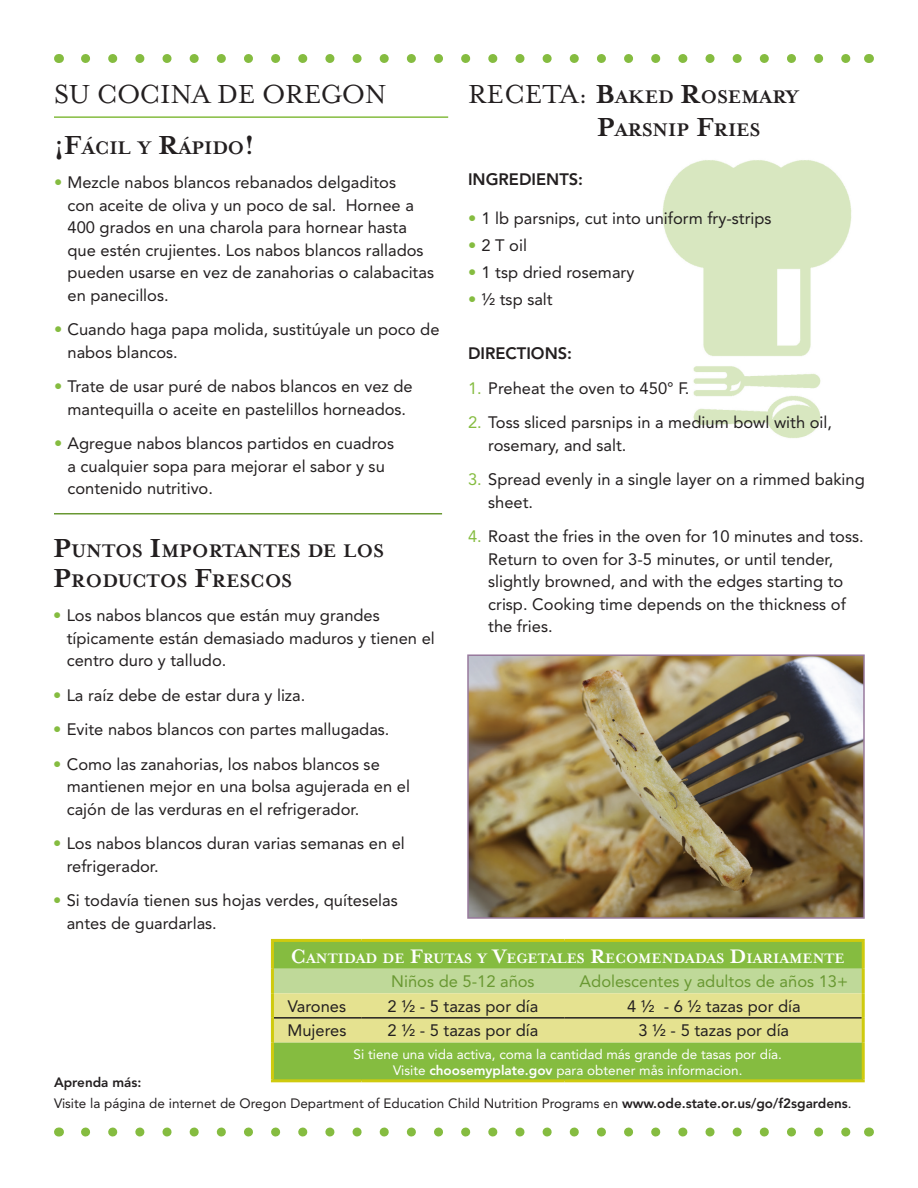
<style>
.page{position:relative;width:918px;height:1188px;background:#fff}
.page>*{position:absolute;margin:0;border:0;box-sizing:border-box;transform-origin:0 0}
.t1{font:30px "Mrs Eaves Smart Lig Roman";color:#231f20}
.t2{font:700 21px/33px "Mrs Eaves";color:#231f20}
.t3{font:16.5px/22.5px "Avenir";color:#231f20}
.t4{font:16.5px "Avenir";color:#699832}
.t5{font:800 16.5px "Avenir";color:#231f20}
.t6{font:700 15.75px "Mrs Eaves Smart Lig";color:#fff}
.t7{font:13.5px/21px "Avenir";color:#231f20}
.t8{font:13.5px/16.2px "Avenir";color:#fff;text-align:center}
.s1{font-size:30px}
.s2{color:#85bc40}
.s3{font-family:"Mrs Eaves Roman";font-weight:400;font-size:30px}
.s4{font-size:22.5px}
.s5{font-weight:800}
</style>
<div class="page">
<img style="left:470px;top:657px;width:392px;height:259px">
<div style="left:467px;top:654px;width:398px;height:265px;border:2px solid #98799d"></div>
<img style="left:662px;top:160px;width:190px;height:278px">
<svg style="left:86px;top:54px;width:765px;height:9px"></svg>
<svg style="left:86px;top:1128px;width:765px;height:9px"></svg>
<hr style="left:54px;top:116px;width:394px;height:2px;background:#85bc40">
<hr style="left:54px;top:513px;width:388px;height:2px;background:#699832">
<div style="left:274px;top:942px;width:588px;height:137px;background:#85bc40"></div>
<svg style="left:274px;top:969px;width:588px;height:73px;background:#d8df93"></svg>
<hr style="left:274px;top:1017px;width:87px;height:2px;background:#231f20">
<hr style="left:361px;top:1017px;width:204px;height:2px;background:#231f20">
<hr style="left:565px;top:1017px;width:297px;height:2px;background:#231f20">
<hr style="left:271px;top:939px;width:90px;height:3px;background:#cfca0e">
<hr style="left:271px;top:942px;width:3px;height:27px;background:#cfca0e">
<hr style="left:361px;top:939px;width:204px;height:3px;background:#cfca0e">
<hr style="left:565px;top:939px;width:300px;height:3px;background:#cfca0e">
<hr style="left:862px;top:942px;width:3px;height:27px;background:#cfca0e">
<hr style="left:271px;top:969px;width:3px;height:24px;background:#cfca0e">
<hr style="left:862px;top:969px;width:3px;height:24px;background:#cfca0e">
<hr style="left:271px;top:993px;width:3px;height:25px;background:#cfca0e">
<hr style="left:862px;top:993px;width:3px;height:25px;background:#cfca0e">
<hr style="left:271px;top:1018px;width:3px;height:24px;background:#cfca0e">
<hr style="left:862px;top:1018px;width:3px;height:24px;background:#cfca0e">
<hr style="left:271px;top:1042px;width:3px;height:37px;background:#cfca0e">
<hr style="left:862px;top:1042px;width:3px;height:37px;background:#cfca0e">
<hr style="left:271px;top:1079px;width:90px;height:3px;background:#cfca0e">
<hr style="left:361px;top:1079px;width:204px;height:3px;background:#cfca0e">
<hr style="left:565px;top:1079px;width:300px;height:3px;background:#cfca0e">
<h1 class="t1" style="left:54px;top:78px;width:334px">SU COCINA DE OREGON</h1>
<p class="t2" style="left:54px;top:131px;width:202px"><span class="s1">¡F</span>ÁCIL Y <span class="s1">R</span>ÁPIDO<span class="s1">!</span></p>
<p class="t3" style="left:67px;top:171px;width:368px;text-indent:-13px"><span class="s2">•</span> Mezcle nabos blancos rebanados delgaditos<br>con aceite de oliva y un poco de sal. Hornee a 400 grados en una charola para hornear hasta que estén crujientes. Los nabos blancos rallados pueden usarse en vez de zanahorias o calabacitas en panecillos.</p>
<p class="t3" style="left:67px;top:319px;width:374px;text-indent:-13px"><span class="s2">•</span> Cuando haga papa molida, sustitúyale un poco de nabos blancos.</p>
<p class="t3" style="left:54px;top:376px;width:360px;text-align:center"><span class="s2">•</span> Trate de usar puré de nabos blancos en vez de mantequilla o aceite en pastelillos horneados.</p>
<p class="t3" style="left:67px;top:433px;width:328px;text-indent:-13px"><span class="s2">•</span> Agregue nabos blancos partidos en cuadros a cualquier sopa para mejorar el sabor y su contenido nutritivo.</p>
<p class="t2" style="left:53px;top:536px;width:332px;line-height:30px"><span class="s1">P</span>UNTOS <span class="s1">I</span>MPORTANTES DE LOS<br><span class="s1">P</span>RODUCTOS <span class="s1">F</span>RESCOS</p>
<p class="t3" style="left:67px;top:604px;width:370px;text-indent:-13px"><span class="s2">•</span> Los nabos blancos que están muy grandes típicamente están demasiado maduros y tienen el centro duro y talludo.</p>
<p class="t3" style="left:53px;top:684px;width:254px"><span class="s2">•</span> La raíz debe de estar dura y liza.</p>
<p class="t3" style="left:53px;top:718px;width:338px"><span class="s2">•</span> Evite nabos blancos con partes mallugadas.</p>
<p class="t3" style="left:67px;top:753px;width:345px;text-indent:-13px"><span class="s2">•</span> Como las zanahorias, los nabos blancos se mantienen mejor en una bolsa agujerada en el cajón de las verduras en el refrigerador.</p>
<p class="t3" style="left:67px;top:832px;width:340px;text-indent:-13px"><span class="s2">•</span> Los nabos blancos duran varias semanas en el refrigerador.</p>
<p class="t3" style="left:67px;top:889px;width:333px;text-indent:-13px"><span class="s2">•</span> Si todavía tienen sus hojas verdes, quíteselas antes de guardarlas.</p>
<p class="t2" style="left:597px;top:80px;width:204px;text-indent:-129px"><span class="s3">RECETA:</span> <span class="s1">B</span>AKED <span class="s1">R</span>OSEMARY<br><span class="s1">P</span>ARSNIP <span class="s1">F</span>RIES</p>
<p class="t5" style="left:468px;top:170px;width:117px">Ingredients:</p>
<p class="t3" style="left:468px;top:207px;width:305px"><span class="s2">•</span> 1 lb parsnips, cut into uniform fry-strips</p>
<p class="t3" style="left:468px;top:234px;width:61px"><span class="s2">•</span> 2 T oil</p>
<p class="t3" style="left:468px;top:261px;width:168px"><span class="s2">•</span> 1 tsp dried rosemary</p>
<p class="t3" style="left:468px;top:288px;width:86px"><span class="s2">•</span> ½ tsp salt</p>
<p class="t5" style="left:468px;top:344px;width:106px">Di rections:</p>
<p class="t3" style="left:468px;top:377px;width:223px"><span class="s2">1.</span> Preheat the oven to 450° F.</p>
<p class="t3" style="left:488px;top:411px;width:345px;text-indent:-20px"><span class="s2">2.</span> Toss sliced parsnips in a medium bowl with oil, rosemary, and salt.</p>
<p class="t3" style="left:488px;top:468px;width:378px;text-indent:-20px"><span class="s2">3.</span> Spread evenly in a single layer on a rimmed baking sheet.</p>
<p class="t3" style="left:488px;top:525px;width:377px;text-indent:-20px"><span class="s2">4.</span> Roast the fries in the oven for 10 minutes and toss.<br>Return to oven for 3-5 minutes, or until tender, slightly browned, and with the edges starting to crisp. Cooking time depends on the thickness of the fries.</p>
<p class="t6" style="left:291px;top:949px;width:555px"><span class="s4">C</span>ANTIDAD DE <span class="s4">F</span>RUTAS Y <span class="s4">V</span>EGETALES <span class="s4">R</span>ECOMENDADAS <span class="s4">D</span>IARIAMENTE</p>
<p class="t4" style="left:391px;top:972px;width:145px">Niños de 5-12 años</p>
<p class="t4" style="left:580px;top:972px;width:270px">Adolescentes y adultos de años 13+</p>
<p class="t3" style="left:288px;top:995px;width:60px">Varones</p>
<p class="t3" style="left:388px;top:995px;width:152px">2 ½ - 5 tazas por día</p>
<p class="t3" style="left:627px;top:995px;width:175px">4 ½ - 6 ½ tazas por día</p>
<p class="t3" style="left:287px;top:1019px;width:60px">Mujeres</p>
<p class="t3" style="left:388px;top:1019px;width:152px">2 ½ - 5 tazas por día</p>
<p class="t3" style="left:639px;top:1019px;width:152px">3 ½ - 5 tazas por día</p>
<p class="t8" style="left:354px;top:1046px;width:430px">Si tiene una vida activa, coma la cantidad más grande de tasas por día.<br>Visite <span class="s5">choosemyplate.gov</span> para obtener mås informacion.</p>
<p class="t7" style="left:54px;top:1072px;width:799px"><span class="s5">Aprenda más:<br></span>Visite la página de internet de Oregon Department of Education Child Nutrition Programs en <span class="s5">www.ode.state.or.us/go/f2sgardens</span>.</p>
</div>
